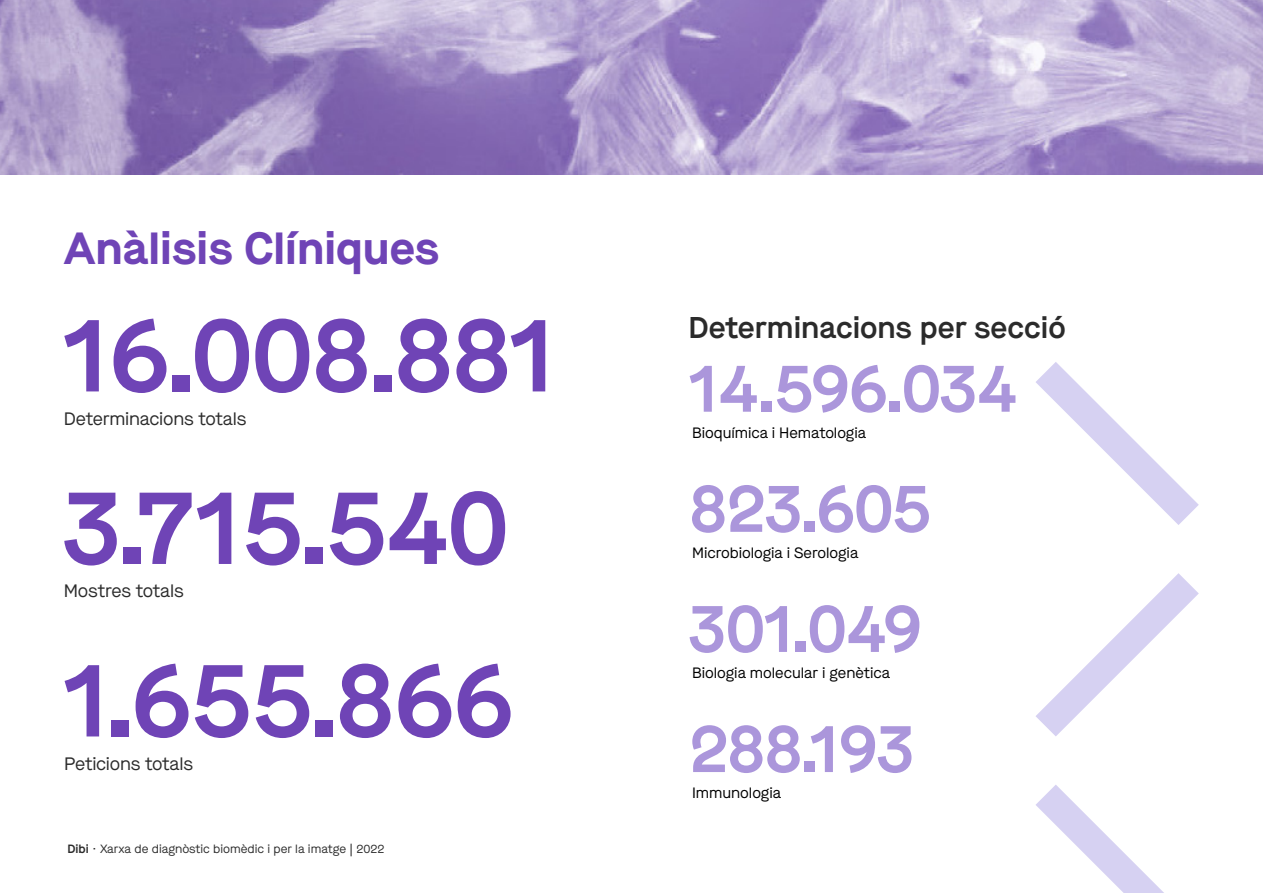
<style>
.page{position:relative;width:1263px;height:893px;background:#fff}
.page>*{position:absolute;margin:0;border:0;box-sizing:border-box;transform-origin:0 0}
.Tìtol_1{font:600 105px "Maison";letter-spacing:-.01em;color:#6f44b6}
.Tìtol_1-2{font:600 67.5px "Maison";letter-spacing:-.01em;color:#ab96db}
.Títol_2{font:700 45px "Maison";color:#6f44b6}
.Títol_2-2{font:600 30px "Maison";color:#2b2b2b}
.Paragraf{font:18px "Maison";letter-spacing:-.015em;color:#2b2b2b}
.Paragraf-2{font:15px "Maison";letter-spacing:-.005em;color:#000}
.t1{font:12px "Maison";color:#2b2b2b}
.s1{font-weight:600}
</style>
<div class="page">
<svg style="left:1036px;top:573px;width:163px;height:163px"></svg>
<svg style="left:1036px;top:785px;width:128px;height:108px"></svg>
<svg style="left:1036px;top:362px;width:163px;height:163px"></svg>
<img style="left:0;top:0;width:1263px;height:174px">
<p class="Títol_2" style="left:64px;top:215px;width:377px">Anàlisis Clíniques</p>
<p class="Tìtol_1" style="left:64px;top:280px;width:494px">16.008.881</p>
<p class="Paragraf" style="left:64px;top:406px;width:184px">Determinacions totals</p>
<p class="Tìtol_1" style="left:64px;top:452px;width:446px">3.715.540</p>
<p class="Paragraf" style="left:64px;top:579px;width:122px">Mostres totals</p>
<p class="Tìtol_1" style="left:64px;top:625px;width:451px">1.655.866</p>
<p class="Paragraf" style="left:64px;top:751px;width:131px">Peticions totals</p>
<p class="t1" style="left:68px;top:841px;width:318px"><span class="s1">Dibi</span> · Xarxa de diagnòstic biomèdic i per la imatge | 2022</p>
<p class="Títol_2-2" style="left:688px;top:306px;width:379px">Determinacions per secció</p>
<p class="Tìtol_1-2" style="left:689px;top:340px;width:329px">14.596.034</p>
<p class="Paragraf-2" style="left:692px;top:423px;width:175px">Bioquímica i Hematologia</p>
<p class="Tìtol_1-2" style="left:689px;top:460px;width:243px">823.605</p>
<p class="Paragraf-2" style="left:692px;top:543px;width:168px">Microbiologia i Serologia</p>
<p class="Tìtol_1-2" style="left:689px;top:580px;width:235px">301.049</p>
<p class="Paragraf-2" style="left:692px;top:663px;width:199px">Biologia molecular i genètica</p>
<p class="Tìtol_1-2" style="left:689px;top:700px;width:227px">288.193</p>
<p class="Paragraf-2" style="left:692px;top:783px;width:90px">Immunologia</p>
</div>
